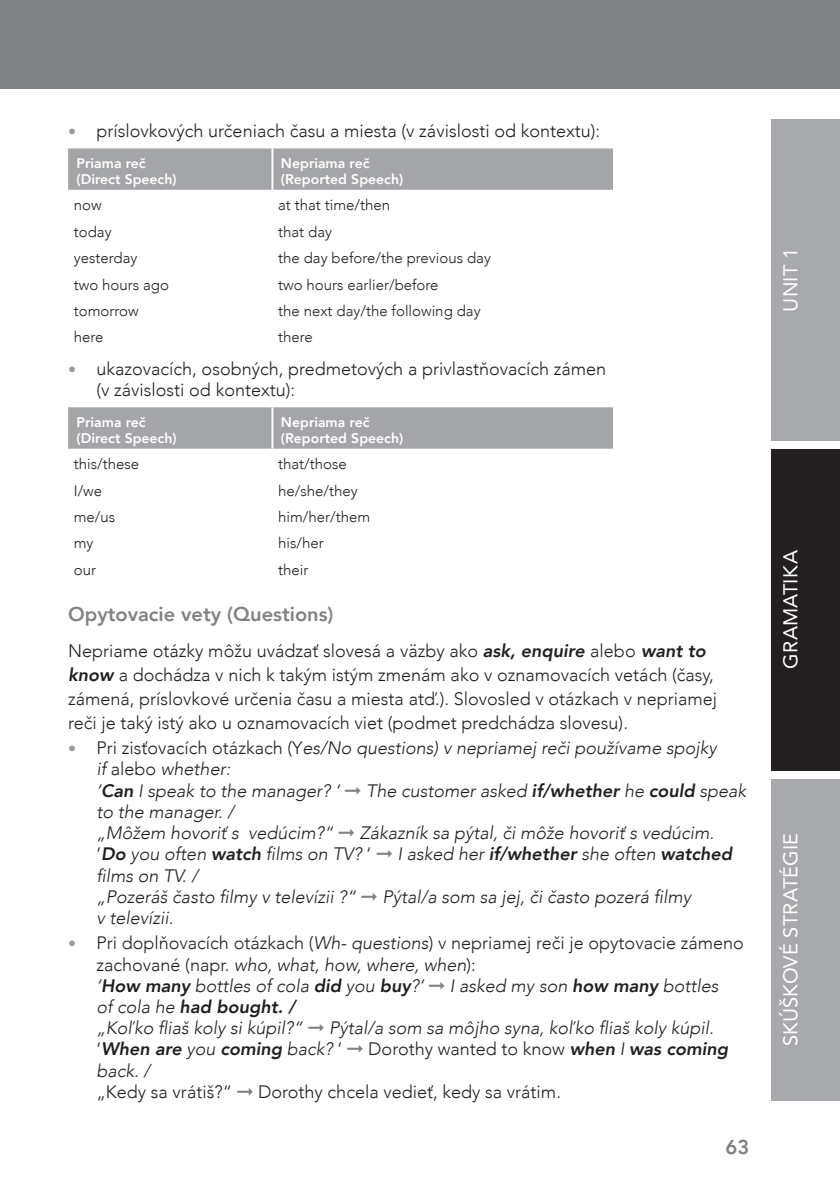
<style>
.page{position:relative;width:840px;height:1191px;background:#fff}
.page>*{position:absolute;margin:0;border:0;box-sizing:border-box;transform-origin:0 0}
.t1{font:20px "Avenir";letter-spacing:.005em;color:#fff}
.t2{font:800 20px "Avenir";color:#808285}
.t3{font:italic 300 18px/21.2px "Avenir";color:#231f20}
.t4{font:300 18px/24px "Avenir";color:#231f20}
.t5{font:300 15px "Avenir";color:#231f20}
.t6{font:800 14px/16px "Avenir";color:#fff}
.s1{font-size:16px;color:#97999c}
.s2{font-weight:800;font-style:italic}
.s3{font-style:normal;font-size:16px;color:#97999c}
.s4{font-style:normal}
.s5{font-weight:800}
.s6{color:#808285}
</style>
<div class="page">
<div style="left:771px;top:119px;width:68px;height:321px;background:#a7a9ac"></div>
<div style="left:771px;top:779px;width:68px;height:321px;background:#a7a9ac"></div>
<div style="left:771px;top:449px;width:68px;height:321px;background:#231f20"></div>
<div style="left:0;top:0;width:839px;height:88px;background:#808285"></div>
<div style="left:68px;top:148px;width:544px;height:42px;background:#a3a5a8"></div>
<hr style="left:271px;top:148px;width:2px;height:42px;background:#fff">
<div style="left:68px;top:407px;width:544px;height:42px;background:#a3a5a8"></div>
<hr style="left:271px;top:407px;width:2px;height:42px;background:#fff">
<p class="t4" style="left:68px;top:119px;width:533px"><span class="s1">•</span> príslovkových určeniach času a miesta (v závislosti od kontextu):</p>
<p class="t6" style="left:77px;top:156px;width:101px">Priama reč (Direct Speech)</p>
<p class="t6" style="left:281px;top:156px;width:124px">Nepriama reč (Reported Speech)</p>
<p class="t5" style="left:74px;top:195px;width:29px">now</p>
<p class="t5" style="left:278px;top:195px;width:114px">at that time/then</p>
<p class="t5" style="left:74px;top:222px;width:39px">today</p>
<p class="t5" style="left:278px;top:222px;width:55px">that day</p>
<p class="t5" style="left:74px;top:248px;width:65px">yesterday</p>
<p class="t5" style="left:278px;top:248px;width:214px">the day before/the previous day</p>
<p class="t5" style="left:74px;top:274px;width:97px">two hours ago</p>
<p class="t5" style="left:278px;top:274px;width:162px">two hours earlier/before</p>
<p class="t5" style="left:74px;top:301px;width:66px">tomorrow</p>
<p class="t5" style="left:278px;top:301px;width:204px">the next day/the following day</p>
<p class="t5" style="left:74px;top:327px;width:31px">here</p>
<p class="t5" style="left:278px;top:327px;width:36px">there</p>
<p class="t4" style="left:96px;top:358px;width:511px;line-height:21.2px;text-indent:-28px"><span class="s1">•</span> ukazovacích, osobných, predmetových a privlastňovacích zámen (v závislosti od kontextu):</p>
<p class="t6" style="left:77px;top:414px;width:101px">Priama reč (Direct Speech)</p>
<p class="t6" style="left:281px;top:414px;width:124px">Nepriama reč (Reported Speech)</p>
<p class="t5" style="left:74px;top:454px;width:67px">this/these</p>
<p class="t5" style="left:278px;top:454px;width:70px">that/those</p>
<p class="t5" style="left:74px;top:481px;width:30px">I/we</p>
<p class="t5" style="left:278px;top:481px;width:81px">he/she/they</p>
<p class="t5" style="left:74px;top:507px;width:43px">me/us</p>
<p class="t5" style="left:278px;top:507px;width:93px">him/her/them</p>
<p class="t5" style="left:74px;top:533px;width:21px">my</p>
<p class="t5" style="left:278px;top:533px;width:47px">his/her</p>
<p class="t5" style="left:74px;top:560px;width:24px">our</p>
<p class="t5" style="left:278px;top:560px;width:32px">their</p>
<p class="t2" style="left:68px;top:601px;width:267px">Opytovacie vety (Questions)</p>
<p class="t4" style="left:68px;top:639px;width:650px">Nepriame otázky môžu uvádzať slovesá a väzby ako <span class="s2">ask, enquire</span> alebo <span class="s2">want to know</span> a dochádza v nich k takým istým zmenám ako v oznamovacích vetách (časy, zámená, príslovkové určenia času a miesta atď.). Slovosled v otázkach v nepriamej reči je taký istý ako u oznamovacích viet (podmet predchádza slovesu).</p>
<p class="t3" style="left:96px;top:738px;width:651px;text-indent:-28px"><span class="s3">•</span> <span class="s4">Pri zisťovacích otázkach (Y</span>es/No questions) v nepriamej reči používame spojky<br>if <span class="s4">alebo</span> whether:<br>‘<span class="s5">Can</span> I speak to the manager? ‘ <span class="s6">➞</span> The customer asked <span class="s5">if/whether</span> he <span class="s5">could</span> speak to the manager. /<br>„Môžem hovoriť s vedúcim?“ <span class="s6">➞</span> Zákazník sa pýtal, či môže hovoriť s vedúcim. <span class="s4">‘</span><span class="s5">Do</span> you often <span class="s5">watch</span> films on TV? <span class="s4">‘</span> <span class="s6">➞</span> I asked her <span class="s5">if/whether</span> she often <span class="s5">watched </span>films on TV. /<br>„Pozeráš často filmy v televízii ?“ <span class="s6">➞</span> Pýtal/a som sa jej, či často pozerá filmy<br>v televízii.</p>
<p class="t3" style="left:96px;top:933px;width:648px;text-indent:-28px"><span class="s3">•</span> <span class="s4">Pri doplňovacích otázkach (</span>Wh- questions<span class="s4">) v nepriamej reči je opytovacie zámeno zachované (napr.</span> who, what, how, where, when<span class="s4">):<br></span>‘<span class="s5">How many</span> bottles of cola <span class="s5">did</span> you <span class="s5">buy</span>?‘ <span class="s6">➞</span> I asked my son <span class="s5">how many</span> bottles<br>of cola he <span class="s5">had bought. /<br></span>„Koľko fliaš koly si kúpil?“ <span class="s6">➞</span> Pýtal/a som sa môjho syna, koľko fliaš koly kúpil. <span class="s4">‘</span><span class="s5">When are</span> you <span class="s5">coming</span> back? <span class="s4">‘</span> <span class="s6">➞</span> <span class="s4">Dorothy wanted to know</span> <span class="s5">when</span> I <span class="s5">was coming </span>back. /<br><span class="s4">„Kedy sa vrátiš?“</span> <span class="s6">➞</span> <span class="s4">Dorothy chcela vedieť, kedy sa vrátim.</span></p>
<p class="t2" style="left:725px;top:1134px;width:25px">63</p>
<p class="t1" style="left:777px;top:311px;width:65px;rotate:-90deg">UNIT 1</p>
<p class="t1" style="left:777px;top:669px;width:120px;rotate:-90deg">GRAMATIKA</p>
<p class="t1" style="left:777px;top:1046px;width:214px;rotate:-90deg">SKÚŠKOVÉ STRATÉGIE</p>
</div>
